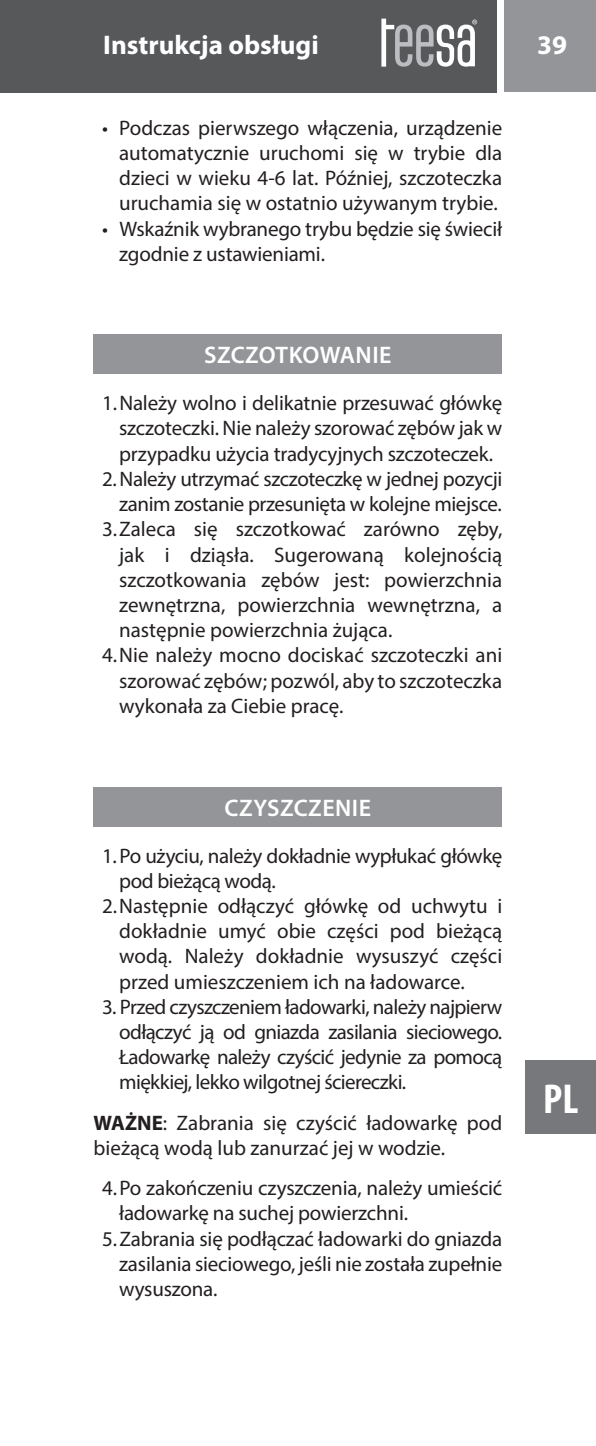
<style>
.page{position:relative;width:596px;height:1446px;background:#fff}
.page>*{position:absolute;margin:0;border:0;box-sizing:border-box;transform-origin:0 0}
.t1{font:700 condensed 42px "Myriad Pro";color:#fff}
.t2{font:700 27px "Myriad Pro";color:#fff}
.t3{font:600 24px "Myriad Pro";letter-spacing:.02em;color:#fff}
.t4{font:21px/25.2px "Myriad Pro";letter-spacing:-.01em;color:#231f20;text-align:justify}
.s1{font-weight:700}
</style>
<div class="page">
<div style="left:525px;top:1060px;width:70px;height:74px;background:#76787b"></div>
<div style="left:503px;top:0;width:92px;height:92px;background:#939598"></div>
<div style="left:0;top:0;width:496px;height:92px;background:#57585a"></div>
<svg style="left:381px;top:19px;width:96px;height:48px"></svg>
<div style="left:94px;top:334px;width:408px;height:40px;background:#939598"></div>
<div style="left:94px;top:787px;width:408px;height:39px;background:#939598"></div>
<p class="t2" style="left:103px;top:30px;width:217px">Instrukcja obsługi</p>
<p class="t2" style="left:537px;top:30px;width:31px">39</p>
<p class="t4" style="left:119px;top:115px;width:384px;text-indent:-17px">• Podczas pierwszego włączenia, urządzenie automatycznie uruchomi się w trybie dla dzieci w wieku 4-6 lat. Później, szczoteczka uruchamia się w ostatnio używanym trybie.</p>
<p class="t4" style="left:119px;top:216px;width:384px;text-indent:-17px">• Wskaźnik wybranego trybu będzie się świecił zgodnie z ustawieniami.</p>
<p class="t3" style="left:204px;top:342px;width:189px">SZCZOTKOWANIE</p>
<p class="t4" style="left:119px;top:391px;width:384px;text-indent:-17px">1. Należy wolno i delikatnie przesuwać główkę szczoteczki. Nie należy szorować zębów jak w przypadku użycia tradycyjnych szczoteczek.</p>
<p class="t4" style="left:102px;top:467px;width:401px;text-align:right">2. Należy utrzymać szczoteczkę w jednej pozycji zanim zostanie przesunięta w kolejne miejsce.</p>
<p class="t4" style="left:119px;top:517px;width:384px;text-indent:-17px">3. Zaleca się szczotkować zarówno zęby, jak i dziąsła. Sugerowaną kolejnością szczotkowania zębów jest: powierzchnia zewnętrzna, powierzchnia wewnętrzna, a następnie powierzchnia żująca.</p>
<p class="t4" style="left:119px;top:643px;width:384px;text-indent:-17px">4. Nie należy mocno dociskać szczoteczki ani szorować zębów; pozwól, aby to szczoteczka wykonała za Ciebie pracę.</p>
<p class="t3" style="left:224px;top:794px;width:148px">CZYSZCZENIE</p>
<p class="t4" style="left:119px;top:843px;width:384px;text-indent:-17px">1. Po użyciu, należy dokładnie wypłukać główkę pod bieżącą wodą.</p>
<p class="t4" style="left:119px;top:894px;width:384px;text-indent:-17px">2. Następnie odłączyć główkę od uchwytu i dokładnie umyć obie części pod bieżącą wodą. Należy dokładnie wysuszyć części przed umieszczeniem ich na ładowarce.</p>
<p class="t4" style="left:119px;top:994px;width:384px;text-indent:-17px">3. Przed czyszczeniem ładowarki, należy najpierw odłączyć ją od gniazda zasilania sieciowego.<br>Ładowarkę należy czyścić jedynie za pomocą miękkiej, lekko wilgotnej ściereczki.</p>
<p class="t4" style="left:94px;top:1110px;width:410px"><span class="s1">WAŻNE</span>: Zabrania się czyścić ładowarkę pod bieżącą wodą lub zanurzać jej w wodzie.</p>
<p class="t4" style="left:119px;top:1176px;width:384px;text-indent:-17px">4. Po zakończeniu czyszczenia, należy umieścić ładowarkę na suchej powierzchni.</p>
<p class="t4" style="left:119px;top:1226px;width:384px;text-indent:-17px">5. Zabrania się podłączać ładowarki do gniazda zasilania sieciowego, jeśli nie została zupełnie wysuszona.</p>
<h1 class="t1" style="left:543px;top:1074px;width:37px">PL</h1>
</div>
